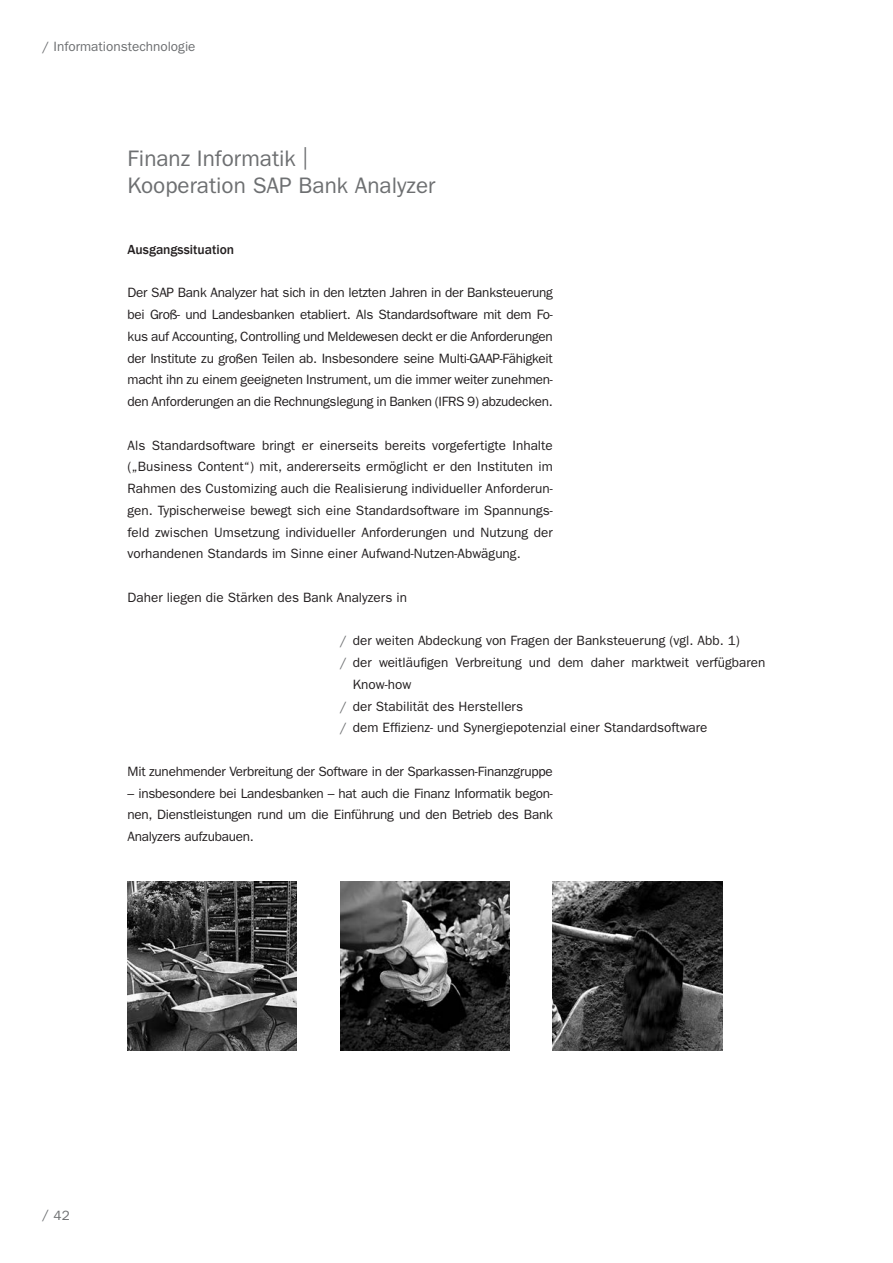
<style>
.page{position:relative;width:893px;height:1263px;background:#fff}
.page>*{position:absolute;margin:0;border:0;box-sizing:border-box;transform-origin:0 0}
.t1{font:22.5px/27px "Franklin Gothic";color:#6d6f71}
.t2{font:13.5px/21.8px "Franklin Gothic";color:#231f20;text-align:justify}
.t3{font:13.5px "Franklin Gothic";letter-spacing:-.02em;color:#231f20}
.t4{font:13.5px "Franklin Gothic";color:#6d6f71}
.t5{font:500 13.5px "Franklin Gothic";color:#231f20}
.s1{color:#6d6f71}
</style>
<div class="page">
<img style="left:128px;top:881px;width:169px;height:169px">
<img style="left:340px;top:881px;width:169px;height:169px">
<img style="left:553px;top:881px;width:169px;height:169px">
<p class="t4" style="left:43px;top:39px;width:155px">/ Informationstechnologie</p>
<h1 class="t1" style="left:128px;top:145px;width:309px">Finanz Informatik |<br>Kooperation SAP Bank Analyzer</h1>
<p class="t5" style="left:128px;top:241px;width:108px">Ausgangssituation</p>
<p class="t2" style="left:128px;top:282px;width:427px">Der SAP Bank Analyzer hat sich in den letzten Jahren in der Banksteuerung bei Groß- und Landesbanken etabliert. Als Standardsoftware mit dem Fo&shy;kus auf Accounting, Controlling und Meldewesen deckt er die Anforderungen der Institute zu großen Teilen ab. Insbesondere seine Multi-GAAP-Fähigkeit macht ihn zu einem geeigneten Instrument, um die immer weiter zunehmen&shy;den Anforderungen an die Rechnungslegung in Banken (IFRS 9) abzudecken.</p>
<p class="t2" style="left:128px;top:434px;width:427px">Als Standardsoftware bringt er einerseits bereits vorgefertigte Inhalte („Business Content“) mit, andererseits ermöglicht er den Instituten im Rahmen des Customizing auch die Realisierung individueller Anforderun&shy;gen. Typischerweise bewegt sich eine Standardsoftware im Spannungs&shy;feld zwischen Umsetzung individueller Anforderungen und Nutzung der vorhandenen Standards im Sinne einer Aufwand-Nutzen-Abwägung.</p>
<p class="t2" style="left:128px;top:586px;width:281px">Daher liegen die Stärken des Bank Analyzers in</p>
<p class="t2" style="left:340px;top:630px;width:401px"><span class="s1">/</span> der weiten Abdeckung von Fragen der Banksteuerung (vgl. Abb. 1)</p>
<p class="t2" style="left:340px;top:652px;width:427px"><span class="s1">/</span> der weitläufigen Verbreitung und dem daher marktweit verfügbaren</p>
<p class="t2" style="left:353px;top:673px;width:60px">Know-how</p>
<p class="t2" style="left:340px;top:695px;width:184px"><span class="s1">/</span> der Stabilität des Herstellers</p>
<p class="t2" style="left:340px;top:717px;width:369px"><span class="s1">/</span> dem Effizienz- und Synergiepotenzial einer Standardsoftware</p>
<p class="t3" style="left:128px;top:763px;width:427px">Mit zunehmender Verbreitung der Software in der Sparkassen-Finanzgruppe</p>
<p class="t2" style="left:128px;top:782px;width:427px">– insbesondere bei Landesbanken – hat auch die Finanz Informatik begon&shy;nen, Dienstleistungen rund um die Einführung und den Betrieb des Bank Analyzers aufzubauen.</p>
<p class="t4" style="left:43px;top:1208px;width:29px">/ 42</p>
</div>
